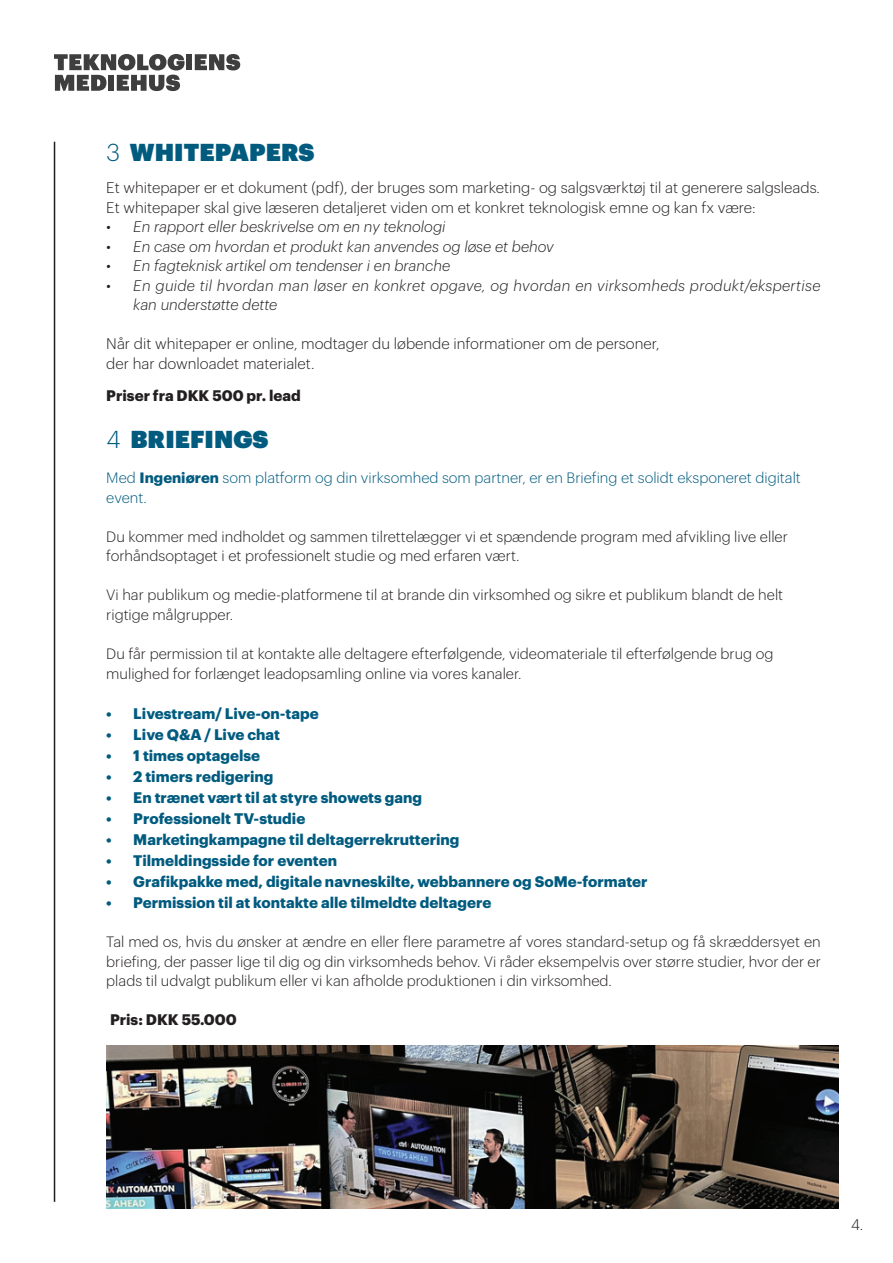
<style>
.page{position:relative;width:893px;height:1263px;background:#fff}
.page>*{position:absolute;margin:0;border:0;box-sizing:border-box;transform-origin:0 0}
.t1{font:24px "Graphik Super";letter-spacing:.005em;color:#005b7f}
.t2{font:700 15px "Graphik";color:#005b7f}
.t3{font:300 15px/19.5px "Graphik";color:#231f20}
.t4{font:italic 300 15px "Graphik";color:#231f20}
.t5{font:italic 300 15px/19.5px "Graphik";letter-spacing:.02em;color:#231f20}
.t6{font:700 15px "Graphik";color:#231f20}
.t7{font:300 14.7px/19.5px "Graphik";color:#231f20}
.t8{font:300 14.7px/19.5px "Graphik";color:#005b7f}
.s1{font-family:"Graphik";font-weight:300}
.s2{font-weight:700}
</style>
<div class="page">
<div style="left:186px;top:54px;width:6px;height:16px;background:#3e3e3f"></div>
<svg style="left:195px;top:54px;width:45px;height:16px"></svg>
<svg style="left:54px;top:54px;width:130px;height:37px"></svg>
<hr style="left:54px;top:142px;width:1px;height:1060px;background:#1e1f1d">
<img style="left:106px;top:1045px;width:733px;height:164px">
<h1 class="t1" style="left:106px;top:133px;width:210px"><span class="s1">3</span> WHITEPAPERS</h1>
<p class="t3" style="left:106px;top:177px;width:715px">Et whitepaper er et dokument (pdf), der bruges som marketing- og salgsværktøj til at generere salgsleads.<br>Et whitepaper skal give læseren detaljeret viden om et konkret teknologisk emne og kan fx være:</p>
<p class="t4" style="left:106px;top:216px;width:341px">• En rapport eller beskrivelse om en ny teknologi</p>
<p class="t4" style="left:106px;top:235px;width:449px">• En case om hvordan et produkt kan anvendes og løse et behov</p>
<p class="t4" style="left:106px;top:255px;width:345px">• En fagteknisk artikel om tendenser i en branche</p>
<p class="t5" style="left:133px;top:274px;width:689px;text-indent:-27px">• En guide til hvordan man løser en konkret opgave, og hvordan en virksomheds produkt/ekspertise kan understøtte dette</p>
<p class="t3" style="left:106px;top:333px;width:555px">Når dit whitepaper er online, modtager du løbende informationer om de personer, der har downloadet materialet.</p>
<p class="t6" style="left:106px;top:384px;width:196px">Priser fra DKK 500 pr. lead</p>
<h1 class="t1" style="left:106px;top:421px;width:164px"><span class="s1">4</span> BRIEFINGS</h1>
<p class="t8" style="left:106px;top:467px;width:696px">Med <span class="s2">Ingeniøren</span> som platform og din virksomhed som partner, er en Briefing et solidt eksponeret digitalt event.</p>
<p class="t7" style="left:106px;top:526px;width:683px">Du kommer med indholdet og sammen tilrettelægger vi et spændende program med afvikling live eller forhåndsoptaget i et professionelt studie og med erfaren vært.</p>
<p class="t7" style="left:106px;top:584px;width:678px">Vi har publikum og medie-platformene til at brande din virksomhed og sikre et publikum blandt de helt rigtige målgrupper.</p>
<p class="t7" style="left:106px;top:643px;width:669px">Du får permission til at kontakte alle deltagere efterfølgende, videomateriale til efterfølgende brug og mulighed for forlænget leadopsamling online via vores kanaler.</p>
<p class="t2" style="left:106px;top:702px;width:214px">• Livestream/ Live-on-tape</p>
<p class="t2" style="left:106px;top:723px;width:175px">• Live Q&amp;A / Live chat</p>
<p class="t2" style="left:106px;top:744px;width:155px">• 1 times optagelse</p>
<p class="t2" style="left:106px;top:765px;width:169px">• 2 timers redigering</p>
<p class="t2" style="left:106px;top:786px;width:317px">• En trænet vært til at styre showets gang</p>
<p class="t2" style="left:106px;top:807px;width:200px">• Professionelt TV-studie</p>
<p class="t2" style="left:106px;top:828px;width:355px">• Marketingkampagne til deltagerrekruttering</p>
<p class="t2" style="left:106px;top:849px;width:232px">• Tilmeldingsside for eventen</p>
<p class="t2" style="left:106px;top:870px;width:543px">• Grafikpakke med, digitale navneskilte, webbannere og SoMe-formater</p>
<p class="t2" style="left:106px;top:891px;width:387px">• Permission til at kontakte alle tilmeldte deltagere</p>
<p class="t7" style="left:106px;top:931px;width:716px;text-align:justify">Tal med os, hvis du ønsker at ændre en eller flere parametre af vores standard-setup og få skræddersyet en briefing, der passer lige til dig og din virksomheds behov. Vi råder eksempelvis over større studier, hvor der er plads til udvalgt publikum eller vi kan afholde produktionen i din virksomhed.</p>
<p class="t6" style="left:110px;top:1008px;width:128px">Pris: DKK 55.000</p>
<p class="t3" style="left:851px;top:1214px;width:14px">4.</p>
</div>
